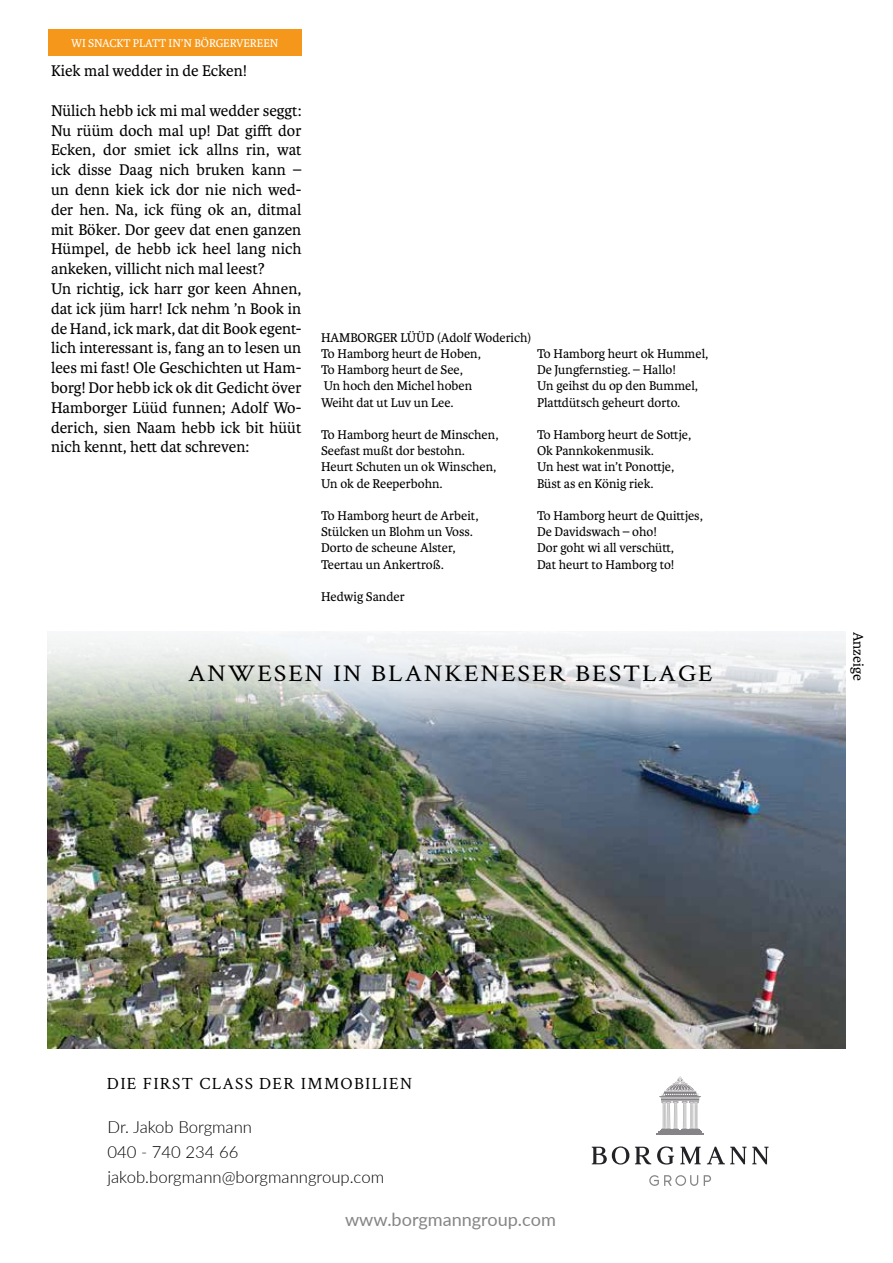
<style>
.page{position:relative;width:893px;height:1263px;background:#fff}
.page>*{position:absolute;margin:0;border:0;box-sizing:border-box;transform-origin:0 0}
.t1{font:24px "Crimson Text";letter-spacing:.075em;color:#000;scale:1.09 1}
.t2{font:18.15px "Lato";color:#868487}
.t3{font:17.25px "Crimson Text";letter-spacing:.075em;color:#000}
.t4{font:300 16.65px/25px "Lato";color:#000}
.t5{font:16.5px/19.8px "Karmina";color:#000}
.t6{font:15px "Karmina";color:#000}
.t7{font:13.5px/16.2px "Karmina";color:#000}
.t8{font:12px "Karmina";color:#fff}
</style>
<div class="page">
<div style="left:48px;top:30px;width:253px;height:26px;background:#f4971a"></div>
<img style="left:47px;top:738px;width:799px;height:311px">
<hr style="left:658px;top:1131px;width:44px;height:1px;background:#868487">
<hr style="left:656px;top:1133px;width:48px;height:1px;background:#868487">
<hr style="left:660px;top:1130px;width:40px;height:1px;background:#868487">
<svg style="left:659px;top:1076px;width:42px;height:54px"></svg>
<svg style="left:649px;top:1175px;width:49px;height:11px"></svg>
<svg style="left:704px;top:1175px;width:7px;height:11px"></svg>
<svg style="left:592px;top:1146px;width:37px;height:18px"></svg>
<svg style="left:635px;top:1147px;width:16px;height:17px"></svg>
<svg style="left:657px;top:1146px;width:17px;height:18px"></svg>
<svg style="left:680px;top:1147px;width:21px;height:17px"></svg>
<svg style="left:707px;top:1147px;width:62px;height:17px"></svg>
<svg style="left:47px;top:631px;width:799px;height:107px"></svg>
<p class="t8" style="left:71px;top:37px;width:209px">WI SNACKT PLATT IN’N BÖRGERVEREEN</p>
<p class="t5" style="left:51px;top:61px;width:198px">Kiek mal wedder in de Ecken!</p>
<p class="t5" style="left:51px;top:101px;width:252px">Nülich hebb ick mi mal wedder seggt:<br>Nu rüüm doch mal up! Dat gifft dor Ecken, dor smiet ick allns rin, wat ick disse Daag nich bruken kann – un denn kiek ick dor nie nich wed&shy;der hen. Na, ick füng ok an, ditmal mit Böker. Dor geev dat enen ganzen Hümpel, de hebb ick heel lang nich ankeken, villicht nich mal leest?<br>Un richtig, ick harr gor keen Ahnen, dat ick jüm harr! Ick nehm ’n Book in de Hand, ick mark, dat dit Book egent&shy;lich interessant is, fang an to lesen un lees mi fast! Ole Geschichten ut Ham&shy;borg! Dor hebb ick ok dit Gedicht över Hamborger Lüüd funnen; Adolf Wo&shy;derich, sien Naam hebb ick bit hüüt nich kennt, hett dat schreven:</p>
<p class="t7" style="left:321px;top:329px;width:212px">HAMBORGER LÜÜD (Adolf Woderich)<br>To Hamborg heurt de Hoben,</p>
<p class="t7" style="left:537px;top:346px;width:173px">To Hamborg heurt ok Hummel,</p>
<p class="t7" style="left:321px;top:362px;width:143px">To Hamborg heurt de See,</p>
<p class="t7" style="left:537px;top:362px;width:141px">De Jungfernstieg. – Hallo!</p>
<p class="t7" style="left:324px;top:378px;width:150px">Un hoch den Michel hoben</p>
<p class="t7" style="left:537px;top:378px;width:163px">Un geihst du op den Bummel,</p>
<p class="t7" style="left:321px;top:394px;width:134px">Weiht dat ut Luv un Lee.</p>
<p class="t7" style="left:537px;top:394px;width:145px">Plattdütsch geheurt dorto.</p>
<p class="t7" style="left:321px;top:427px;width:179px">To Hamborg heurt de Minschen,</p>
<p class="t7" style="left:537px;top:427px;width:156px">To Hamborg heurt de Sottje,</p>
<p class="t7" style="left:321px;top:443px;width:145px">Seefast mußt dor bestohn.</p>
<p class="t7" style="left:537px;top:443px;width:118px">Ok Pannkokenmusik.</p>
<p class="t7" style="left:321px;top:459px;width:177px">Heurt Schuten un ok Winschen,</p>
<p class="t7" style="left:537px;top:459px;width:139px">Un hest wat in’t Ponottje,</p>
<p class="t7" style="left:321px;top:475px;width:123px">Un ok de Reeperbohn.</p>
<p class="t7" style="left:537px;top:475px;width:118px">Büst as en König riek.</p>
<p class="t7" style="left:321px;top:508px;width:159px">To Hamborg heurt de Arbeit,</p>
<p class="t7" style="left:537px;top:508px;width:167px">To Hamborg heurt de Quittjes,</p>
<p class="t7" style="left:321px;top:524px;width:153px">Stülcken un Blohm un Voss.</p>
<p class="t7" style="left:537px;top:524px;width:121px">De Davidswach – oho!</p>
<p class="t7" style="left:321px;top:540px;width:136px">Dorto de scheune Alster,</p>
<p class="t7" style="left:537px;top:540px;width:139px">Dor goht wi all verschütt,</p>
<p class="t7" style="left:321px;top:556px;width:124px">Teertau un Ankertroß.</p>
<p class="t7" style="left:537px;top:556px;width:139px">Dat heurt to Hamborg to!</p>
<p class="t7" style="left:321px;top:589px;width:85px">Hedwig Sander</p>
<h1 class="t1" style="left:188px;top:657px;width:483px">ANWESEN IN BLANKENESER BESTLAGE</h1>
<p class="t6" style="left:867px;top:631px;width:51px;rotate:90deg">Anzeige</p>
<p class="t3" style="left:107px;top:1072px;width:307px">DIE FIRST CLASS DER IMMOBILIEN</p>
<p class="t4" style="left:108px;top:1113px;width:278px">Dr. Jakob Borgmann<br>040 - 740 234 66 jakob.borgmann@borgmanngroup.com</p>
<h2 class="t2" style="left:345px;top:1207px;width:212px">www.borgmanngroup.com</h2>
</div>
